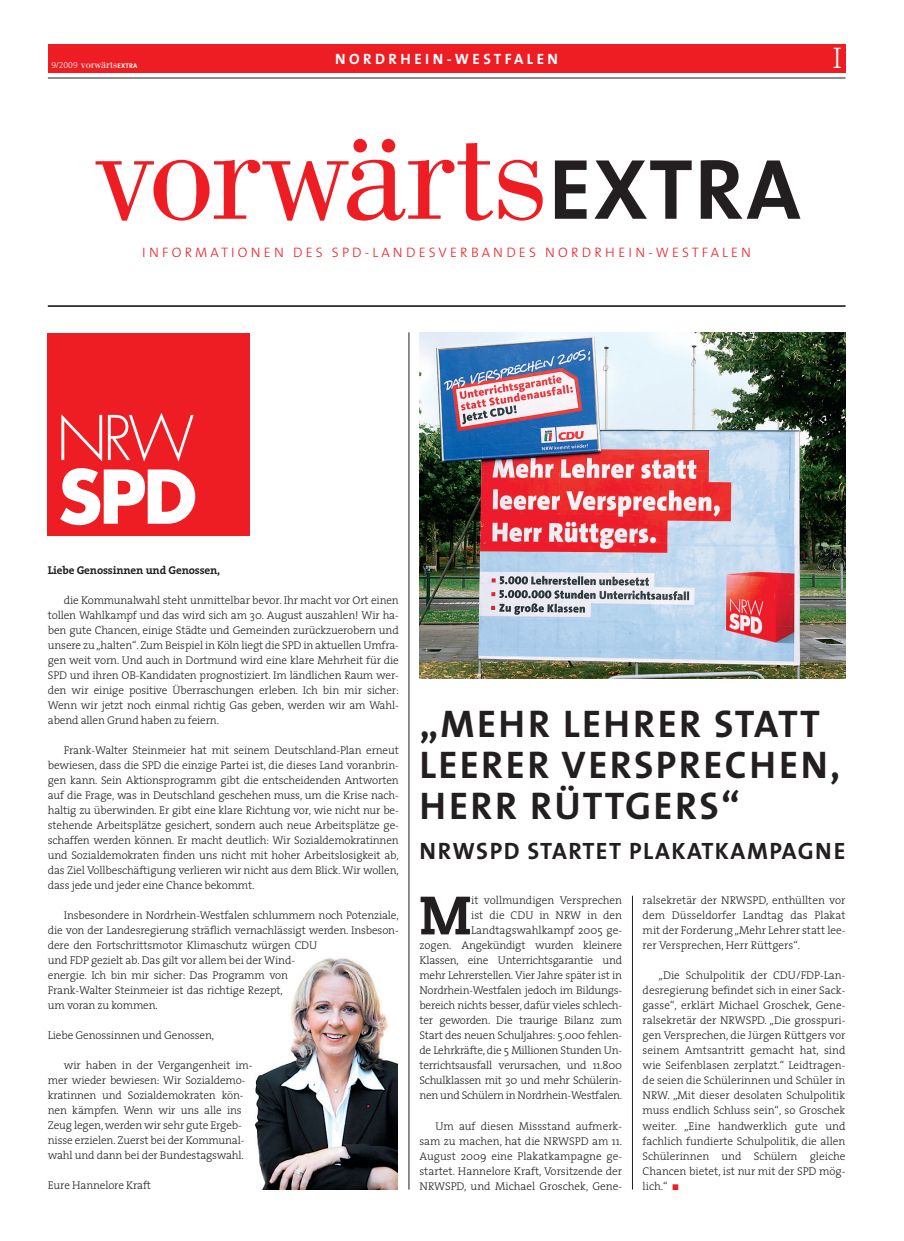
<style>
.page{position:relative;width:904px;height:1241px;background:#fff}
.page>*{position:absolute;margin:0;border:0;box-sizing:border-box;transform-origin:0 0}
.t1{font:145.25px "Bodoni";letter-spacing:-.02em;color:#ee1d23}
.t2{font:800 53.88px "Caecilia";color:#231f20}
.t3{font:700 38.75px/41.2px "The Sans";letter-spacing:.06em;color:#231f20}
.t4{font:30px "The Serif Light Caps";color:#fff}
.t5{font:700 23.75px "The Sans";letter-spacing:.06em;color:#231f20}
.t6{font:700 15px "The Sans";letter-spacing:.225em;color:#fff}
.t7{font:300 13.75px "The Sans";letter-spacing:.23em;color:#ee1d23}
.t8{font:300 11.25px/15px "The Serif";letter-spacing:-.015em;color:#231f20;text-align:justify}
.t9{font:700 11.25px "The Serif";letter-spacing:-.01em;color:#231f20}
.t10{font:11.25px "Bodoni";color:#fff}
.s1{font-family:"The Serif Light Expert";font-size:8.75px}
.s2{font-family:"The Sans";font-weight:700;font-size:6.75px}
.s3{font-family:"The Sans";font-weight:700;font-size:86.25px;color:#231f20}
.s4{color:#ee1d23}
</style>
<div class="page">
<img style="left:254px;top:958px;width:144px;height:231px">
<hr style="left:48px;top:78px;width:797px;height:1px;background:#231f20">
<div style="left:48px;top:44px;width:797px;height:29px;background:#ee1d23"></div>
<hr style="left:48px;top:305px;width:797px;height:1px;background:#231f20">
<hr style="left:48px;top:306px;width:797px;height:1px;background:#231f20">
<div style="left:48px;top:333px;width:202px;height:202px;background:#ee1d23"></div>
<svg style="left:60px;top:468px;width:135px;height:57px"></svg>
<svg style="left:61px;top:414px;width:41px;height:47px"></svg>
<svg style="left:108px;top:412px;width:86px;height:49px"></svg>
<img style="left:419px;top:332px;width:426px;height:346px">
<hr style="left:409px;top:332px;width:1px;height:857px;background:#231f20">
<hr style="left:632px;top:895px;width:1px;height:294px;background:#231f20">
<p class="t10" style="left:51px;top:60px;width:87px"><span class="s1">9/2009</span> vorwärts<span class="s2">EXTRA</span></p>
<h3 class="t6" style="left:335px;top:53px;width:224px">NORDRHEIN-WESTFALEN</h3>
<h3 class="t4" style="left:833px;top:40px;width:11px">I</h3>
<h1 class="t1" style="left:93px;top:117px;width:709px">vorwärts<span class="s3">EXTRA</span></h1>
<p class="t7" style="left:142px;top:246px;width:610px">INFORMATIONEN DES SPD-LANDESVERBANDES NORDRHEIN-WESTFALEN</p>
<p class="t9" style="left:48px;top:566px;width:174px">Liebe Genossinnen und Genossen,</p>
<p class="t8" style="left:48px;top:594px;width:352px;text-indent:16px">die Kommunalwahl steht unmittelbar bevor. Ihr macht vor Ort einen tollen Wahlkampf und das wird sich am 30. August auszahlen! Wir ha&shy;ben gute Chancen, einige Städte und Gemeinden zurückzuerobern und unsere zu „halten“. Zum Beispiel in Köln liegt die SPD in aktuellen Umfra&shy;gen weit vorn. Und auch in Dortmund wird eine klare Mehrheit für die SPD und ihren OB-Kandidaten prognostiziert. Im ländlichen Raum wer&shy;den wir einige positive Überraschungen erleben. Ich bin mir sicher:<br>Wenn wir jetzt noch einmal richtig Gas geben, werden wir am Wahl&shy;abend allen Grund haben zu feiern.</p>
<p class="t8" style="left:48px;top:744px;width:352px;text-indent:16px">Frank-Walter Steinmeier hat mit seinem Deutschland-Plan erneut bewiesen, dass die SPD die einzige Partei ist, die dieses Land voranbrin&shy;gen kann. Sein Aktionsprogramm gibt die entscheidenden Antworten auf die Frage, was in Deutschland geschehen muss, um die Krise nach&shy;haltig zu überwinden. Er gibt eine klare Richtung vor, wie nicht nur be&shy;stehende Arbeitsplätze gesichert, sondern auch neue Arbeitsplätze ge&shy;schaffen werden können. Er macht deutlich: Wir Sozialdemokratinnen und Sozialdemokraten finden uns nicht mit hoher Arbeitslosigkeit ab, das Ziel Vollbeschäftigung verlieren wir nicht aus dem Blick. Wir wollen, dass jede und jeder eine Chance bekommt.</p>
<p class="t8" style="left:48px;top:909px;width:352px;text-align:left;text-indent:16px">Insbesondere in Nordrhein-Westfalen schlummern noch Potenziale, die von der Landesregierung sträflich vernachlässigt werden. Insbeson&shy;dere den Fortschrittsmotor Klimaschutz würgen CDU<br>und FDP gezielt ab. Das gilt vor allem bei der Wind-<br>energie. Ich bin mir sicher: Das Programm von<br>Frank-Walter Steinmeier ist das richtige Rezept,<br>um voran zu kommen.</p>
<p class="t8" style="left:48px;top:1029px;width:168px">Liebe Genossinnen und Genossen,</p>
<p class="t8" style="left:48px;top:1059px;width:206px;text-align:left;text-indent:16px">wir haben in der Vergangenheit im&shy;mer wieder bewiesen: Wir Sozialdemo&shy;kratinnen und Sozialdemokraten kön&shy;nen kämpfen. Wenn wir uns alle ins Zeug legen, werden wir sehr gute Ergeb&shy;nisse erzielen. Zuerst bei der Kommunal&shy;wahl und dann bei der Bundestagswahl.</p>
<p class="t8" style="left:48px;top:1179px;width:105px">Eure Hannelore Kraft</p>
<h3 class="t3" style="left:419px;top:706px;width:422px">„MEHR LEHRER STATT<br>LEERER VERSPRECHEN,<br>HERR RÜTTGERS“</h3>
<h3 class="t5" style="left:419px;top:841px;width:427px">NRWSPD STARTET PLAKATKAMPAGNE</h3>
<p class="t8" style="left:642px;top:894px;width:204px">ralsekretär der NRWSPD, enthüllten vor dem Düsseldorfer Landtag das Plakat mit der Forderung „Mehr Lehrer statt lee&shy;rer Versprechen, Herr Rüttgers“.</p>
<p class="t8" style="left:642px;top:969px;width:204px;text-indent:16px">„Die Schulpolitik der CDU/FDP-Lan&shy;desregierung befindet sich in einer Sack&shy;gasse“, erklärt Michael Groschek, Gene&shy;ralsekretär der NRWSPD. „Die grosspuri&shy;gen Versprechen, die Jürgen Rüttgers vor seinem Amtsantritt gemacht hat, sind wie Seifenblasen zerplatzt.“ Leidtragen&shy;de seien die Schülerinnen und Schüler in NRW. „Mit dieser desolaten Schulpolitik muss endlich Schluss sein“, so Groschek weiter. „Eine handwerklich gute und fachlich fundierte Schulpolitik, die allen Schülerinnen und Schülern gleiche Chancen bietet, ist nur mit der SPD mög&shy;lich.“ <span class="s4">■</span></p>
<p class="t8" style="left:419px;top:894px;width:204px;text-align:right">it vollmundigen Versprechen<br>ist die CDU in NRW in den Landtagswahlkampf 2005 ge-<br>zogen. Angekündigt wurden kleinere Klassen, eine Unterrichtsgarantie und mehr Lehrerstellen. Vier Jahre später ist in Nordrhein-Westfalen jedoch im Bildungs&shy;bereich nichts besser, dafür vieles schlech&shy;ter geworden. Die traurige Bilanz zum Start des neuen Schuljahres: 5.000 fehlen&shy;de Lehrkräfte, die 5 Millionen Stunden Un&shy;terrichtsausfall verursachen, und 11.800<br>Schulklassen mit 30 und mehr Schülerin&shy;nen und Schülern in Nordrhein-Westfalen.</p>
<p class="t8" style="left:419px;top:1119px;width:204px;text-indent:16px">Um auf diesen Missstand aufmerk&shy;sam zu machen, hat die NRWSPD am 11.<br>August 2009 eine Plakatkampagne ge&shy;startet. Hannelore Kraft, Vorsitzende der NRWSPD, und Michael Groschek, Gene-</p>
<h2 class="t2" style="left:419px;top:892px;width:53px">M</h2>
</div>
